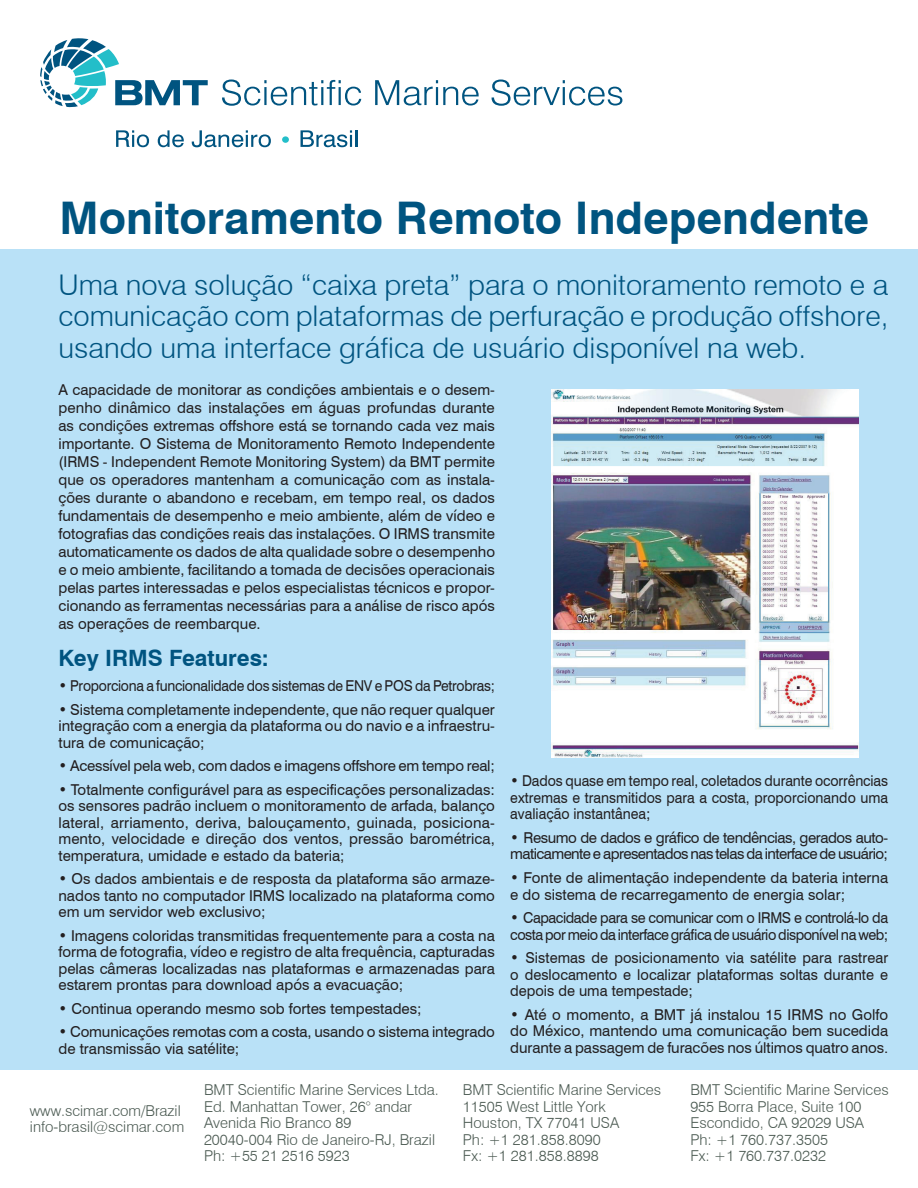
<style>
.page{position:relative;width:918px;height:1188px;background:#fff}
.page>*{position:absolute;margin:0;border:0;box-sizing:border-box;transform-origin:0 0}
.t1{font:700 45px "Swiss 721 BT";color:#005480}
.t2{font:300 28.5px/31.5px "Swiss 721 BT";color:#005480;text-align:justify}
.t3{font:700 22.5px "Swiss 721 BT";color:#005480}
.t4{font:15px/16.5px "Swiss 721 BT";color:#231f20;text-align:justify}
.t5{font:300 15px/16.5px "Swiss 721 BT";color:#4b5a52}
.t6{font:15px/16.5px "Swiss 721 BT";letter-spacing:-.035em;color:#231f20}
.t7{font:15px/16.5px "Swiss 721 BT";letter-spacing:-.04em;color:#231f20}
.t8{font:15px "Swiss 721 BT";letter-spacing:-.02em;color:#231f20}
.s1{font-family:"Arial"}
</style>
<div class="page">
<div style="left:0;top:249px;width:918px;height:821px;background:#b9e1f7"></div>
<img style="left:551px;top:389px;width:308px;height:369px">
<svg style="left:116px;top:130px;width:33px;height:17px"></svg>
<svg style="left:158px;top:130px;width:26px;height:17px"></svg>
<svg style="left:192px;top:130px;width:79px;height:17px"></svg>
<svg style="left:301px;top:130px;width:51px;height:17px"></svg>
<hr style="left:355px;top:130px;width:3px;height:17px;background:#005480">
<svg style="left:40px;top:38px;width:168px;height:69px"></svg>
<svg style="left:222px;top:80px;width:139px;height:26px"></svg>
<svg style="left:375px;top:80px;width:104px;height:26px"></svg>
<svg style="left:492px;top:80px;width:130px;height:26px"></svg>
<div style="left:282px;top:136px;width:7px;height:7px;background:#23bec9;border-radius:50%"></div>
<h1 class="t1" style="left:60px;top:191px;width:811px">Monitoramento Remoto Independente</h1>
<h2 class="t2" style="left:58px;top:269px;width:832px">Uma nova solução “caixa preta” para o monitoramento remoto e a comunicação com plataformas de perfuração e produção offshore, usando uma interface gráfica de usuário disponível na web.</h2>
<p class="t4" style="left:58px;top:381px;width:438px;line-height:18px">A capacidade de monitorar as condições ambientais e o desem&shy;penho dinâmico das instalações em águas profundas durante as condições extremas offshore está se tornando cada vez mais importante. O Sistema de Monitoramento Remoto Independente (IRMS - Independent Remote Monitoring System) da BMT permite que os operadores mantenham a comunicação com as instala&shy;ções durante o abandono e recebam, em tempo real, os dados fundamentais de desempenho e meio ambiente, além de vídeo e fotografias das condições reais das instalações. O IRMS transmite automaticamente os dados de alta qualidade sobre o desempenho e o meio ambiente, facilitando a tomada de decisões operacionais pelas partes interessadas e pelos especialistas técnicos e propor&shy;cionando as ferramentas necessárias para a análise de risco após as operações de reembarque.</p>
<h3 class="t3" style="left:58px;top:644px;width:212px">Key IRMS Features:</h3>
<p class="t8" style="left:58px;top:677px;width:438px">• Proporciona a funcionalidade dos sistemas de ENV e POS da Petrobras;</p>
<p class="t4" style="left:58px;top:701px;width:438px">• Sistema completamente independente, que não requer qualquer integração com a energia da plataforma ou do navio e a infraestru&shy;tura de comunicação;</p>
<p class="t4" style="left:58px;top:757px;width:438px">• Acessível pela web, com dados e imagens offshore em tempo real;</p>
<p class="t4" style="left:58px;top:781px;width:438px">• Totalmente configurável para as especificações personalizadas: os sensores padrão incluem o monitoramento de arfada, balanço lateral, arriamento, deriva, balouçamento, guinada, posiciona&shy;mento, velocidade e direção dos ventos, pressão barométrica, temperatura, umidade e estado da bateria;</p>
<p class="t4" style="left:58px;top:871px;width:438px">• Os dados ambientais e de resposta da plataforma são armaze&shy;nados tanto no computador IRMS localizado na plataforma como em um servidor web exclusivo;</p>
<p class="t4" style="left:58px;top:927px;width:438px">• Imagens coloridas transmitidas frequentemente para a costa na forma de fotografia, vídeo e registro de alta frequência, capturadas pelas câmeras localizadas nas plataformas e armazenadas para estarem prontas para download após a evacuação;</p>
<p class="t4" style="left:58px;top:1000px;width:365px">• Continua operando mesmo sob fortes tempestades;</p>
<p class="t4" style="left:58px;top:1024px;width:438px">• Comunicações remotas com a costa, usando o sistema integrado de transmissão via satélite;</p>
<p class="t4" style="left:510px;top:773px;width:379px">• Dados quase em tempo real, coletados durante ocorrências extremas e transmitidos para a costa, proporcionando uma avaliação instantânea;</p>
<p class="t7" style="left:510px;top:829px;width:379px">• Resumo de dados e gráfico de tendências, gerados auto&shy;maticamente e apresentados nas telas da interface de usuário;</p>
<p class="t4" style="left:510px;top:869px;width:379px">• Fonte de alimentação independente da bateria interna e do sistema de recarregamento de energia solar;</p>
<p class="t6" style="left:510px;top:909px;width:379px">• Capacidade para se comunicar com o IRMS e controlá-lo da costa por meio da interface gráfica de usuário disponível na web;</p>
<p class="t4" style="left:510px;top:949px;width:379px">• Sistemas de posicionamento via satélite para rastrear o deslocamento e localizar plataformas soltas durante e depois de uma tempestade;</p>
<p class="t4" style="left:510px;top:1006px;width:379px">• Até o momento, a BMT já instalou 15 IRMS no Golfo do México, mantendo uma comunicação bem sucedida durante a passagem de furacões nos últimos quatro anos<span class="s1">.</span></p>
<p class="t5" style="left:30px;top:1102px;width:156px">www.scimar.com/Brazil info-brasil@scimar.com</p>
<p class="t5" style="left:204px;top:1082px;width:236px">BMT Scientific Marine Services Ltda.<br>Ed. Manhattan Tower, 26° andar<br>Avenida Rio Branco 89<br>20040-004 Rio de Janeiro-RJ, Brazil<br>Ph: +55 21 2516 5923</p>
<p class="t5" style="left:690px;top:1082px;width:200px">BMT Scientific Marine Services<br>955 Borra Place, Suite 100<br>Escondido, CA 92029 USA<br>Ph: +1 760.737.3505<br>Fx: +1 760.737.0232</p>
<p class="t5" style="left:463px;top:1082px;width:200px">BMT Scientific Marine Services<br>11505 West Little York<br>Houston, TX 77041 USA<br>Ph: +1 281.858.8090<br>Fx: +1 281.858.8898</p>
</div>
